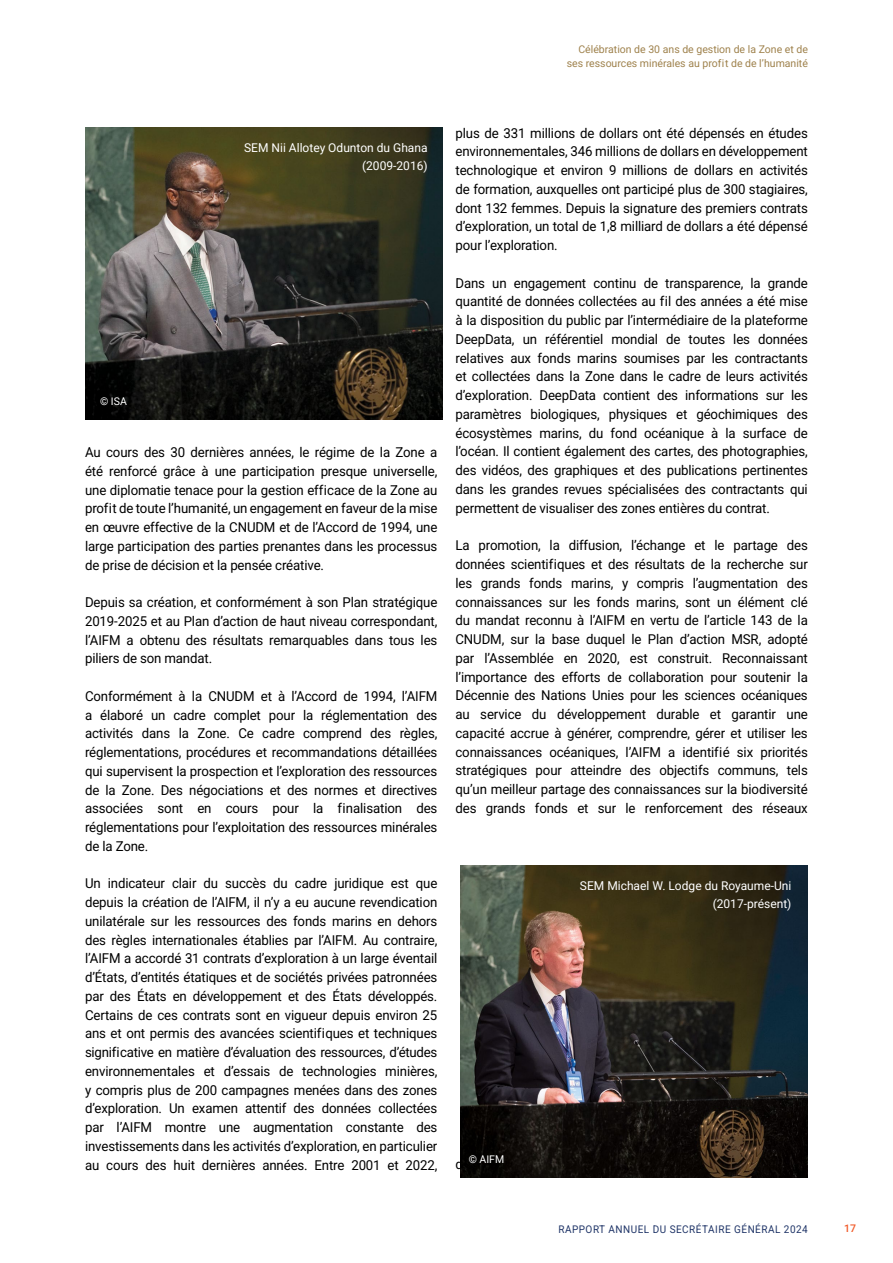
<style>
.page{position:relative;width:893px;height:1263px;background:#fff}
.page>*{position:absolute;margin:0;border:0;box-sizing:border-box;transform-origin:0 0}
.t1{font:13.5px/18.8px "Roboto";letter-spacing:-.01em;color:#000;text-align:justify}
.t2{font:12px/18px "Roboto";color:#fff;text-align:right}
.t3{font:10.5px/13.5px "Roboto";color:#9f824d;text-align:right}
.t4{font:10.5px "Roboto";letter-spacing:.05em;color:#203568;scale:.95 1}
.t5{font:10.5px "Roboto";color:#fff}
.t6{font:500 10.5px "Roboto";color:#f15a29}
</style>
<div class="page">
<img style="left:85px;top:128px;width:357px;height:292px">
<img style="left:460px;top:865px;width:348px;height:312px">
<p class="t3" style="left:567px;top:42px;width:243px">Célébration de 30 ans de gestion de la Zone et de ses ressources minérales au profit de de l’humanité</p>
<p class="t5" style="left:100px;top:393px;width:28px">© ISA</p>
<p class="t2" style="left:244px;top:138px;width:185px">SEM Nii Allotey Odunton du Ghana (2009-2016)</p>
<p class="t1" style="left:85px;top:442px;width:354px">Au cours des 30 dernières années, le régime de la Zone a été renforcé grâce à une participation presque universelle, une diplomatie tenace pour la gestion efficace de la Zone au profit de toute l’humanité, un engagement en faveur de la mise en œuvre effective de la CNUDM et de l’Accord de 1994, une large participation des parties prenantes dans les processus de prise de décision et la pensée créative.</p>
<p class="t1" style="left:85px;top:592px;width:354px">Depuis sa création, et conformément à son Plan stratégique 2019-2025 et au Plan d’action de haut niveau correspondant, l’AIFM a obtenu des résultats remarquables dans tous les piliers de son mandat.</p>
<p class="t1" style="left:85px;top:686px;width:354px">Conformément à la CNUDM et à l’Accord de 1994, l’AIFM a élaboré un cadre complet pour la réglementation des activités dans la Zone. Ce cadre comprend des règles, réglementations, procédures et recommandations détaillées qui supervisent la prospection et l’exploration des ressources de la Zone. Des négociations et des normes et directives associées sont en cours pour la finalisation des réglementations pour l’exploitation des ressources minérales de la Zone.</p>
<p class="t1" style="left:85px;top:874px;width:354px">Un indicateur clair du succès du cadre juridique est que depuis la création de l’AIFM, il n’y a eu aucune revendication unilatérale sur les ressources des fonds marins en dehors des règles internationales établies par l’AIFM. Au contraire, l’AIFM a accordé 31 contrats d’exploration à un large éventail d’États, d’entités étatiques et de sociétés privées patronnées par des États en développement et des États développés.<br>Certains de ces contrats sont en vigueur depuis environ 25 ans et ont permis des avancées scientifiques et techniques significative en matière d’évaluation des ressources, d’études environnementales et d’essais de technologies minières, y compris plus de 200 campagnes menées dans des zones d’exploration. Un examen attentif des données collectées par l’AIFM montre une augmentation constante des investissements dans les activités d’exploration, en particulier au cours des huit dernières années. Entre 2001 et 2022,</p>
<p class="t1" style="left:455px;top:123px;width:354px">plus de 331 millions de dollars ont été dépensés en études environnementales, 346 millions de dollars en développement technologique et environ 9 millions de dollars en activités de formation, auxquelles ont participé plus de 300 stagiaires, dont 132 femmes. Depuis la signature des premiers contrats d’exploration, un total de 1,8 milliard de dollars a été dépensé pour l’exploration.</p>
<p class="t1" style="left:455px;top:273px;width:354px">Dans un engagement continu de transparence, la grande quantité de données collectées au fil des années a été mise à la disposition du public par l’intermédiaire de la plateforme DeepData, un référentiel mondial de toutes les données relatives aux fonds marins soumises par les contractants et collectées dans la Zone dans le cadre de leurs activités d’exploration. DeepData contient des informations sur les paramètres biologiques, physiques et géochimiques des écosystèmes marins, du fond océanique à la surface de l’océan. Il contient également des cartes, des photographies, des vidéos, des graphiques et des publications pertinentes dans les grandes revues spécialisées des contractants qui permettent de visualiser des zones entières du contrat.</p>
<p class="t1" style="left:455px;top:536px;width:354px">La promotion, la diffusion, l’échange et le partage des données scientifiques et des résultats de la recherche sur les grands fonds marins, y compris l’augmentation des connaissances sur les fonds marins, sont un élément clé du mandat reconnu à l’AIFM en vertu de l’article 143 de la CNUDM, sur la base duquel le Plan d’action MSR, adopté par l’Assemblée en 2020, est construit. Reconnaissant l’importance des efforts de collaboration pour soutenir la Décennie des Nations Unies pour les sciences océaniques au service du développement durable et garantir une capacité accrue à générer, comprendre, gérer et utiliser les connaissances océaniques, l’AIFM a identifié six priorités stratégiques pour atteindre des objectifs communs, tels qu’un meilleur partage des connaissances sur la biodiversité des grands fonds et sur le renforcement des réseaux</p>
<p class="t2" style="left:580px;top:876px;width:213px">SEM Michael W. Lodge du Royaume-Uni (2017-présent)</p>
<p class="t5" style="left:469px;top:1151px;width:37px">© AIFM</p>
<p class="t4" style="left:558px;top:1221px;width:264px">RAPPORT ANNUEL DU SECRÉTAIRE GÉNÉRAL 2024</p>
<p class="t6" style="left:844px;top:1221px;width:13px">17</p>
</div>
